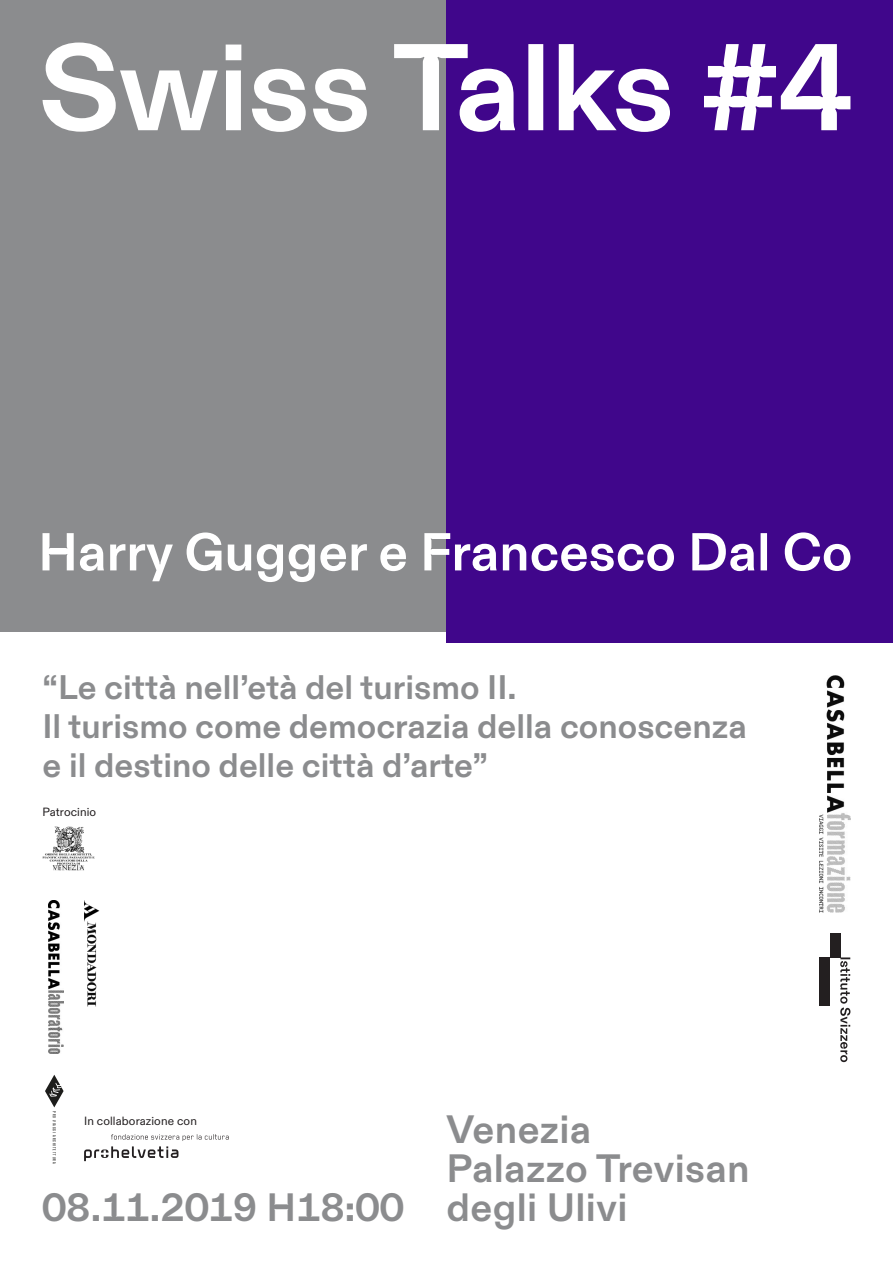
<style>
.page{position:relative;width:893px;height:1263px;background:#fff}
.page>*{position:absolute;margin:0;border:0;box-sizing:border-box;transform-origin:0 0}
.t1{font:700 36px/39px "Istituto Svizzero";letter-spacing:.01em;color:#8b8c8e}
.t2{font:700 31.05px "Istituto Svizzero";color:#8b8c8e}
.t3{font:10.8px "Istituto Svizzero";letter-spacing:.01em;color:#231f20}
.t4{font:4.35px "Atrament";letter-spacing:.2em;color:#1d1d1b}
</style>
<div class="page">
<div style="left:0;top:0;width:893px;height:631px;background:#8b8c8e"></div>
<div style="left:446px;top:0;width:447px;height:642px;background:#40068b"></div>
<svg style="left:84px;top:1134px;width:145px;height:27px"></svg>
<svg style="left:840px;top:957px;width:10px;height:105px"></svg>
<div style="left:830px;top:933px;width:10px;height:24px;background:#231f20"></div>
<div style="left:819px;top:957px;width:11px;height:49px;background:#231f20"></div>
<img style="left:819px;top:675px;width:31px;height:237px">
<img style="left:84px;top:900px;width:16px;height:107px">
<svg style="left:45px;top:1075px;width:19px;height:32px"></svg>
<img style="left:49px;top:900px;width:15px;height:153px">
<img style="left:43px;top:826px;width:51px;height:44px">
<svg style="left:43px;top:43px;width:807px;height:89px"></svg>
<svg style="left:43px;top:532px;width:807px;height:50px"></svg>
<p class="t2" style="left:43px;top:668px;width:476px">“Le città nell’età del turismo II.</p>
<p class="t2" style="left:43px;top:707px;width:706px">Il turismo come democrazia della conoscenza</p>
<p class="t2" style="left:43px;top:746px;width:447px">e il destino delle città d’arte”</p>
<p class="t3" style="left:43px;top:805px;width:55px">Patrocinio</p>
<p class="t4" style="left:57px;top:1111px;width:54px;rotate:90deg">PRO VIAGGI ARCHITETTURA</p>
<p class="t1" style="left:43px;top:1190px;width:363px">08.11.2019 H18:00</p>
<p class="t3" style="left:84px;top:1114px;width:114px">In collaborazione con</p>
<p class="t1" style="left:446px;top:1112px;width:146px">Venezia</p>
<p class="t1" style="left:446px;top:1151px;width:305px">Palazzo Trevisan degli Ulivi</p>
</div>
